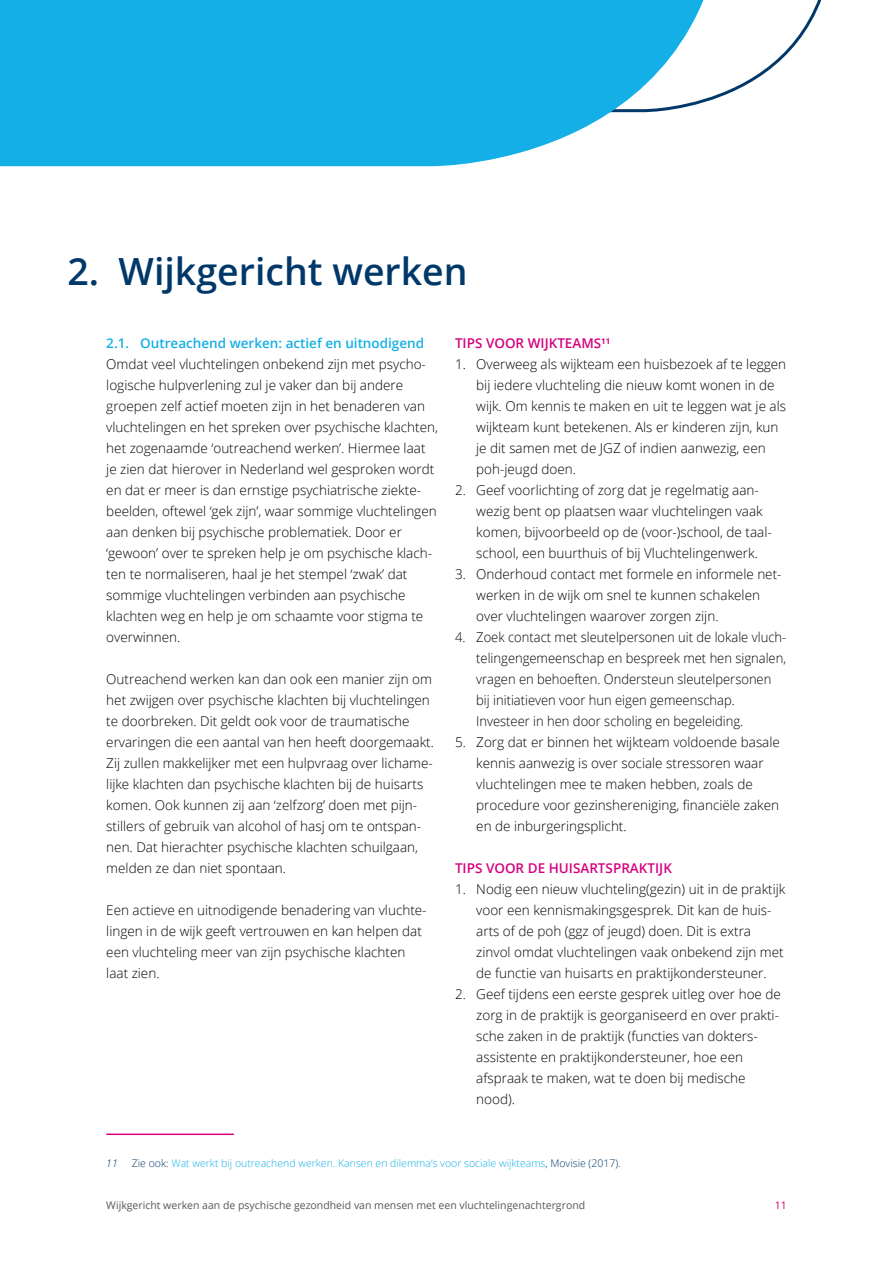
<style>
.page{position:relative;width:893px;height:1263px;background:#fff}
.page>*{position:absolute;margin:0;border:0;box-sizing:border-box;transform-origin:0 0}
.t1{font:600 37.5px "Open Sans";color:#003869}
.Brood{font:300 13.5px/21px "Open Sans";color:#000}
.Brood-2{font:300 13.5px/21px "Open Sans";color:#000;scale:.96 1}
.Tips{font:600 13.5px "Open Sans";color:#d4007f}
.t2{font:600 13.5px "Open Sans";color:#14afe6}
.Voetnoot{font:300 10.5px "Open Sans";color:#14afe6}
.t3{font:10.5px "Open Sans";color:#575756}
.Voetnoot-2{font:italic 300 10.5px "Open Sans";color:#003869}
.t4{font:10.5px "Open Sans";color:#d4007f}
.s1{color:#003869}
</style>
<div class="page">
<svg style="left:726px;top:0;width:96px;height:95px"></svg>
<svg style="left:0;top:0;width:726px;height:166px;background:#31b8e8"></svg>
<hr style="left:106px;top:1133px;width:128px;height:2px;background:#d4007f">
<p class="t1" style="left:68px;top:246px;width:402px">2. Wijkgericht werken</p>
<p class="t2" style="left:106px;top:334px;width:319px">2.1. Outreachend werken: actief en uitnodigend</p>
<p class="Brood" style="left:106px;top:353px;width:333px">Omdat veel vluchtelingen onbekend zijn met psycho&shy;logische hulpverlening zul je vaker dan bij andere groepen zelf actief moeten zijn in het benaderen van vluchtelingen en het spreken over psychische klachten, het zogenaamde ‘outreachend werken’. Hiermee laat je zien dat hierover in Nederland wel gesproken wordt en dat er meer is dan ernstige psychiatrische ziekte&shy;beelden, oftewel ‘gek zijn’, waar sommige vluchtelingen aan denken bij psychische problematiek. Door er ‘gewoon’ over te spreken help je om psychische klach&shy;ten te normaliseren, haal je het stempel ‘zwak’ dat sommige vluchtelingen verbinden aan psychische klachten weg en help je om schaamte voor stigma te overwinnen.</p>
<p class="Brood" style="left:106px;top:668px;width:329px">Outreachend werken kan dan ook een manier zijn om het zwijgen over psychische klachten bij vluchtelingen te doorbreken. Dit geldt ook voor de traumatische ervaringen die een aantal van hen heeft doorgemaakt.<br>Zij zullen makkelijker met een hulpvraag over lichame&shy;lijke klachten dan psychische klachten bij de huisarts komen. Ook kunnen zij aan ‘zelfzorg’ doen met pijn&shy;stillers of gebruik van alcohol of hasj om te ontspan&shy;nen. Dat hierachter psychische klachten schuilgaan, melden ze dan niet spontaan.</p>
<p class="Brood" style="left:106px;top:899px;width:322px">Een actieve en uitnodigende benadering van vluchte&shy;lingen in de wijk geeft vertrouwen en kan helpen dat een vluchteling meer van zijn psychische klachten laat zien.</p>
<p class="Tips" style="left:455px;top:334px;width:157px">TIPS VOOR WIJKTEAMS<sup>11</sup></p>
<p class="Brood" style="left:476px;top:353px;width:311px;text-indent:-21px">1. Overweeg als wijkteam een huisbezoek af te leggen bij iedere vluchteling die nieuw komt wonen in de wijk. Om kennis te maken en uit te leggen wat je als wijkteam kunt betekenen. Als er kinderen zijn, kun je dit samen met de JGZ of indien aanwezig, een poh-jeugd doen.</p>
<p class="Brood" style="left:476px;top:479px;width:297px;text-indent:-21px">2. Geef voorlichting of zorg dat je regelmatig aan&shy;wezig bent op plaatsen waar vluchtelingen vaak komen, bijvoorbeeld op de (voor-)school, de taal&shy;school, een buurthuis of bij Vluchtelingenwerk.</p>
<p class="Brood" style="left:476px;top:563px;width:307px;text-indent:-21px">3. Onderhoud contact met formele en informele net&shy;werken in de wijk om snel te kunnen schakelen over vluchtelingen waarover zorgen zijn.</p>
<p class="Brood-2" style="left:476px;top:626px;width:324px;text-indent:-21px">4. Zoek contact met sleutelpersonen uit de lokale vluch&shy;telingengemeenschap en bespreek met hen signalen, vragen en behoeften. Ondersteun sleutelpersonen bij initiatieven voor hun eigen gemeenschap.<br>Investeer in hen door scholing en begeleiding.</p>
<p class="Brood" style="left:476px;top:731px;width:305px;text-indent:-21px">5. Zorg dat er binnen het wijkteam voldoende basale kennis aanwezig is over sociale stressoren waar vluchtelingen mee te maken hebben, zoals de procedure voor gezinshereniging, financiële zaken en de inburgeringsplicht.</p>
<p class="Tips" style="left:455px;top:859px;width:218px">TIPS VOOR DE HUISARTSPRAKTIJK</p>
<p class="Brood" style="left:476px;top:878px;width:311px;text-indent:-21px">1. Nodig een nieuw vluchteling(gezin) uit in de praktijk voor een kennismakingsgesprek. Dit kan de huis&shy;arts of de poh (ggz of jeugd) doen. Dit is extra zinvol omdat vluchtelingen vaak onbekend zijn met de functie van huisarts en praktijkondersteuner.</p>
<p class="Brood" style="left:476px;top:983px;width:306px;text-indent:-21px">2. Geef tijdens een eerste gesprek uitleg over hoe de zorg in de praktijk is georganiseerd en over prakti&shy;sche zaken in de praktijk (functies van dokters&shy;assistente en praktijkondersteuner, hoe een afspraak te maken, wat te doen bij medische nood).</p>
<p class="Voetnoot-2" style="left:106px;top:1156px;width:13px">11</p>
<p class="Voetnoot" style="left:132px;top:1156px;width:490px"><span class="s1">Zie ook:</span> Wat werkt bij outreachend werken. Kansen en dilemma’s voor sociale wijkteams<span class="s1">, Movisie (2017).</span></p>
<p class="t3" style="left:106px;top:1198px;width:480px">Wijkgericht werken aan de psychische gezondheid van mensen met een vluchtelingenachtergrond</p>
<p class="t4" style="left:775px;top:1198px;width:14px">11</p>
</div>
